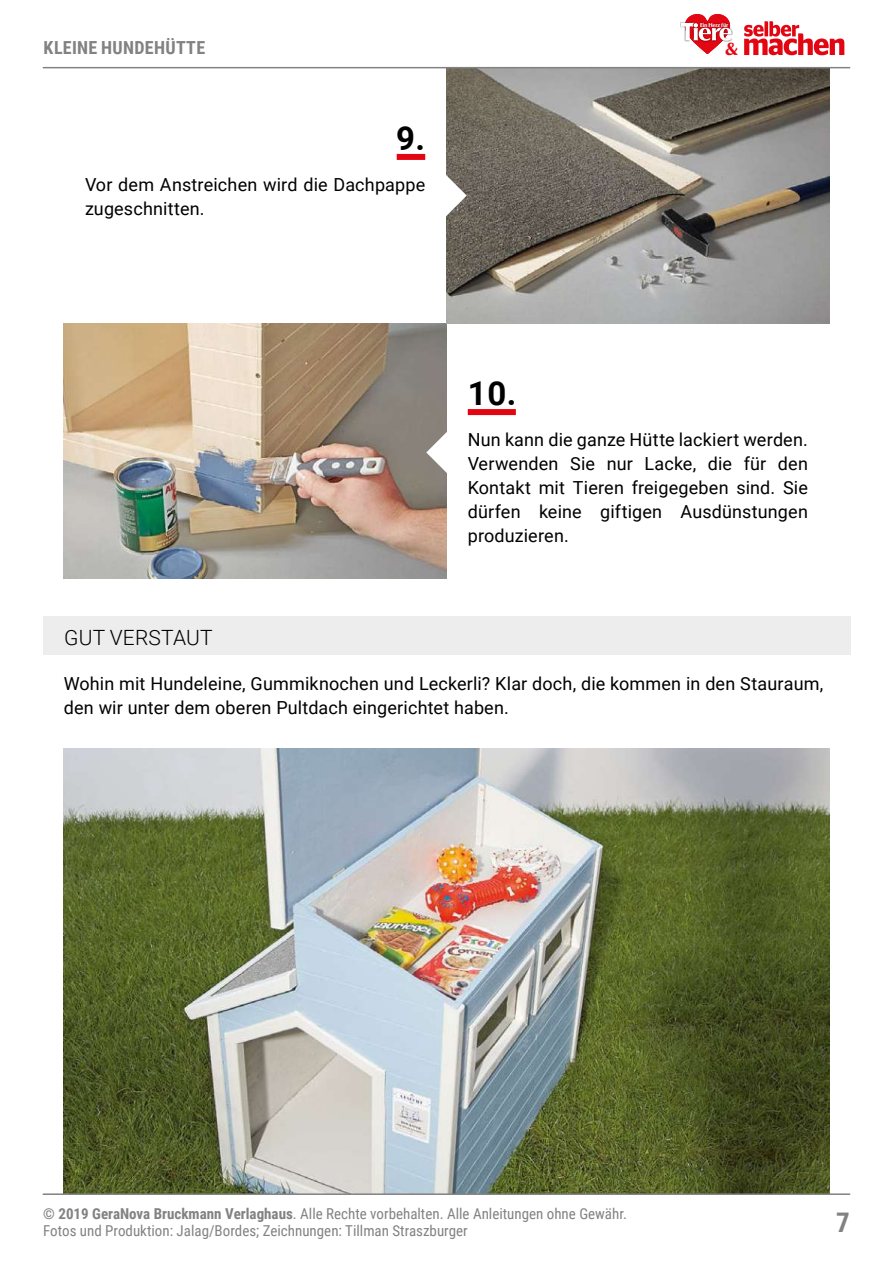
<style>
.page{position:relative;width:893px;height:1263px;background:#fff}
.page>*{position:absolute;margin:0;border:0;box-sizing:border-box;transform-origin:0 0}
.t1{font:700 33px "Roboto";color:#000}
.t2{font:700 27px "Roboto Condensed";color:#828282}
.t3{font:300 21px "Roboto";letter-spacing:.01em;color:#000}
.t4{font:18px/24px "Roboto";letter-spacing:.01em;color:#000}
.t5{font:700 18px "Roboto Condensed";letter-spacing:.015em;color:#828282}
.t6{font:900 18px "Optima LT Std";color:#e30512}
.t7{font:15px/16.5px "Roboto Condensed";color:#828282}
.t8{font:900 5.7px "Optima LT Std";letter-spacing:-.03em;color:#fff;scale:.96 1}
.s1{font-weight:700}
</style>
<div class="page">
<div style="left:468px;top:409px;width:48px;height:6px;background:#e30512"></div>
<img style="left:64px;top:323px;width:382px;height:255px">
<svg style="left:426px;top:431px;width:21px;height:43px"></svg>
<div style="left:397px;top:154px;width:28px;height:6px;background:#e30512"></div>
<img style="left:446px;top:68px;width:383px;height:255px">
<svg style="left:446px;top:174px;width:21px;height:43px"></svg>
<div style="left:43px;top:617px;width:807px;height:38px;background:#ededed"></div>
<img style="left:64px;top:748px;width:765px;height:445px">
<hr style="left:43px;top:67px;width:807px;height:1px;background:#828282">
<hr style="left:43px;top:1193px;width:807px;height:2px;background:#828282">
<svg style="left:680px;top:14px;width:52px;height:40px"></svg>
<svg style="left:744px;top:21px;width:100px;height:34px"></svg>
<p class="t5" style="left:44px;top:40px;width:163px">KLEINE HUNDEHÜTTE</p>
<h1 class="t1" style="left:396px;top:124px;width:31px">9.</h1>
<p class="t4" style="left:85px;top:174px;width:342px">Vor dem Anstreichen wird die Dachpappe zugeschnitten.</p>
<p class="t8" style="left:700px;top:21px;width:31px">Ein Herz für</p>
<p class="t6" style="left:725px;top:39px;width:14px">&amp;</p>
<h1 class="t1" style="left:468px;top:379px;width:50px">10.</h1>
<p class="t4" style="left:468px;top:429px;width:342px;text-align:justify">Nun kann die ganze Hütte lackiert werden.<br>Verwenden Sie nur Lacke, die für den Kontakt mit Tieren freigegeben sind. Sie dürfen keine giftigen Ausdünstungen produzieren.</p>
<p class="t3" style="left:64px;top:625px;width:150px">GUT VERSTAUT</p>
<p class="t4" style="left:64px;top:673px;width:761px">Wohin mit Hundeleine, Gummiknochen und Leckerli? Klar doch, die kommen in den Stauraum, den wir unter dem oberen Pultdach eingerichtet haben.</p>
<p class="t7" style="left:43px;top:1207px;width:585px"><span class="s1">© 2019 GeraNova Bruckmann Verlaghaus</span>. Alle Rechte vorbehalten. Alle Anleitungen ohne Gewähr.<br>Fotos und Produktion: Jalag/Bordes; Zeichnungen: Tillman Straszburger</p>
<h2 class="t2" style="left:836px;top:1206px;width:15px">7</h2>
</div>
